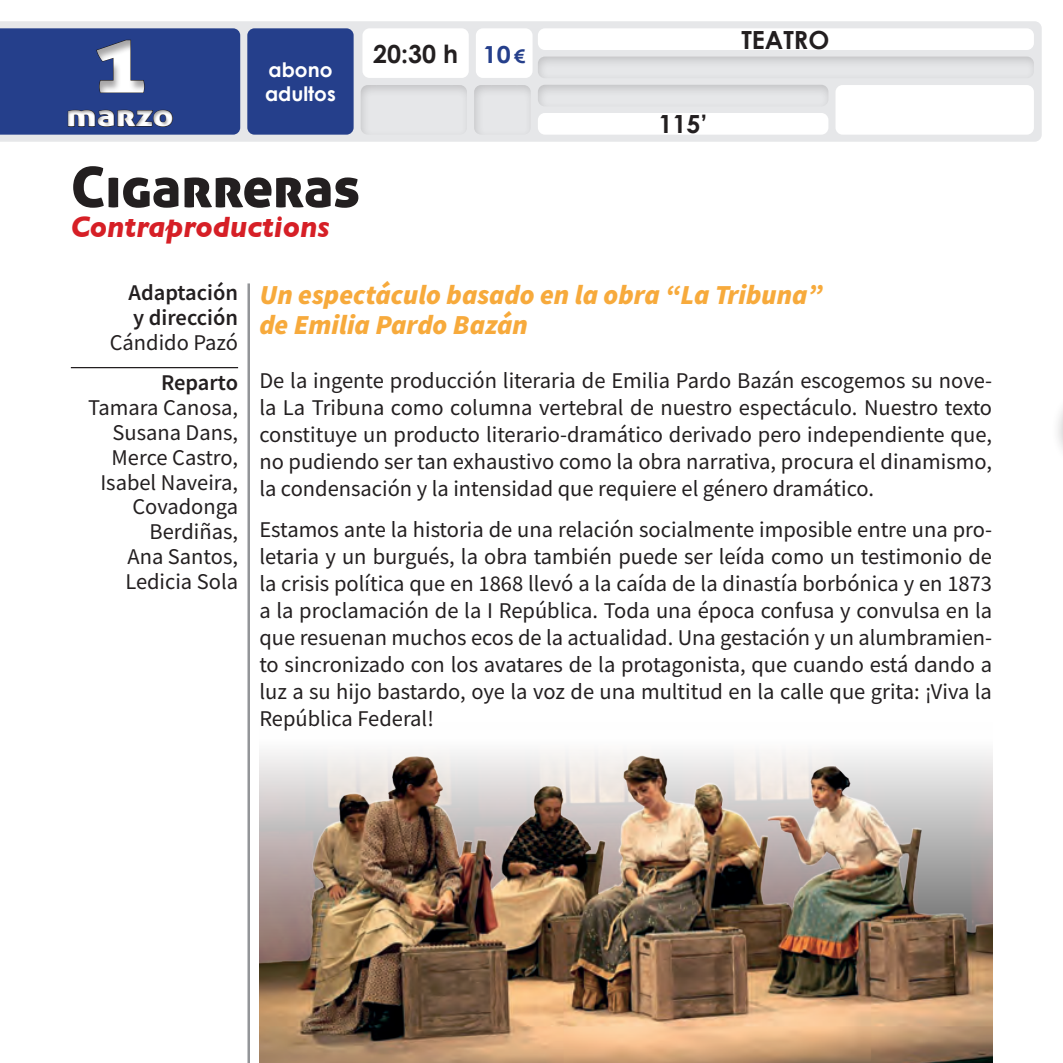
<style>
.page{position:relative;width:1063px;height:1063px;background:#fff}
.page>*{position:absolute;margin:0;border:0;box-sizing:border-box;transform-origin:0 0}
.t1{font:80px "Aller Display";color:#fff;scale:1.25 1}
.t2{font:56px "Aller Display";color:#231f20}
.t3{font:italic 700 30px "Gill Sans";color:#d61f26;scale:.96 1}
.t4{font:30px "Aller Display";color:#fff;scale:1.21 1}
.t5{font:italic 900 27.5px/30px "Source Sans Pro";color:#f7aa3c}
.t6{font:700 25px "Century Gothic";color:#231f20}
.t7{font:700 23.5px "Century Gothic";color:#253f8b;scale:1.06 1}
.t8{font:22.5px/27px "Source Sans Pro";color:#231f20;text-align:justify}
.t9{font:600 22.5px/25px "Source Sans Pro";color:#231f20;text-align:right}
.t10{font:700 20px/24px "Century Gothic";color:#fff}
.s1{font-size:18.75px}
.s2{font-weight:400}
.s3{font-weight:600}
</style>
<div class="page">
<div style="left:0;top:21px;width:1042px;height:121px;background:#e6e7e9"></div>
<div style="left:0;top:9px;width:292px;height:107px;background:#231f20;opacity:.4"></div>
<svg style="left:0;top:28px;width:240px;height:65px;background:#253f88"></svg>
<div style="left:0;top:93px;width:241px;height:45px;background:#231f20;opacity:.4"></div>
<div style="left:247px;top:28px;width:107px;height:107px;background:#253f8b;border-radius:7px"></div>
<hr style="left:71px;top:367px;width:167px;height:1px;background:#231f20">
<img style="left:259px;top:752px;width:733px;height:311px">
<hr style="left:247px;top:283px;width:3px;height:780px;background:#939598">
<div style="left:362px;top:28px;width:107px;height:50px;background:#fff;border-radius:7px"></div>
<div style="left:356px;top:81px;width:112px;height:55px;background:#231f20;opacity:.2"></div>
<div style="left:538px;top:28px;width:496px;height:22px;background:#fff;border-radius:7px"></div>
<div style="left:534px;top:76px;width:295px;height:34px;background:#231f20;opacity:.2"></div>
<div style="left:534px;top:48px;width:500px;height:34px;background:#231f20;opacity:.2"></div>
<div style="left:538px;top:113px;width:290px;height:22px;background:#fff;border-radius:7px"></div>
<div style="left:836px;top:85px;width:198px;height:50px;background:#fff;border-radius:7px"></div>
<div style="left:476px;top:28px;width:57px;height:50px;background:#fff;border-radius:7px"></div>
<div style="left:470px;top:81px;width:63px;height:55px;background:#231f20;opacity:.2"></div>
<h1 class="t1" style="left:93px;top:13px;width:44px">1</h1>
<h3 class="t4" style="left:66px;top:96px;width:90px">marzo</h3>
<p class="t10" style="left:265px;top:57px;width:72px">abono adultos</p>
<p class="t6" style="left:373px;top:38px;width:86px">20:30 h</p>
<p class="t2" style="left:71px;top:151px;width:291px">Cigarreras</p>
<p class="t3" style="left:71px;top:209px;width:271px">Contraproductions</p>
<p class="t7" style="left:483px;top:39px;width:42px">10<span class="s1">€</span></p>
<p class="t6" style="left:658px;top:108px;width:50px">115’</p>
<p class="t6" style="left:741px;top:24px;width:89px">TEATRO</p>
<p class="t9" style="left:110px;top:280px;width:130px">Adaptación<br>y dirección<br><span class="s2">Cándido Pazó</span></p>
<p class="t8" style="left:88px;top:369px;width:151px;line-height:25px;text-align:right"><span class="s3">Reparto<br></span>Tamara Canosa,<br>Susana Dans,<br>Merce Castro,<br>Isabel Naveira,<br>Covadonga<br>Berdiñas,<br>Ana Santos,<br>Ledicia Sola</p>
<p class="t5" style="left:259px;top:279px;width:565px">Un espectáculo basado en la obra “La Tribuna” de Emilia Pardo Bazán</p>
<p class="t8" style="left:259px;top:367px;width:734px">De la ingente producción literaria de Emilia Pardo Bazán escogemos su nove&shy;la La Tribuna como columna vertebral de nuestro espectáculo. Nuestro texto constituye un producto literario-dramático derivado pero independiente que, no pudiendo ser tan exhaustivo como la obra narrativa, procura el dinamismo, la condensación y la intensidad que requiere el género dramático.</p>
<p class="t8" style="left:259px;top:516px;width:734px">Estamos ante la historia de una relación socialmente imposible entre una pro&shy;letaria y un burgués, la obra también puede ser leída como un testimonio de la crisis política que en 1868 llevó a la caída de la dinastía borbónica y en 1873 a la proclamación de la I República. Toda una época confusa y convulsa en la que resuenan muchos ecos de la actualidad. Una gestación y un alumbramien&shy;to sincronizado con los avatares de la protagonista, que cuando está dando a luz a su hijo bastardo, oye la voz de una multitud en la calle que grita: ¡Viva la República Federal!</p>
</div>
